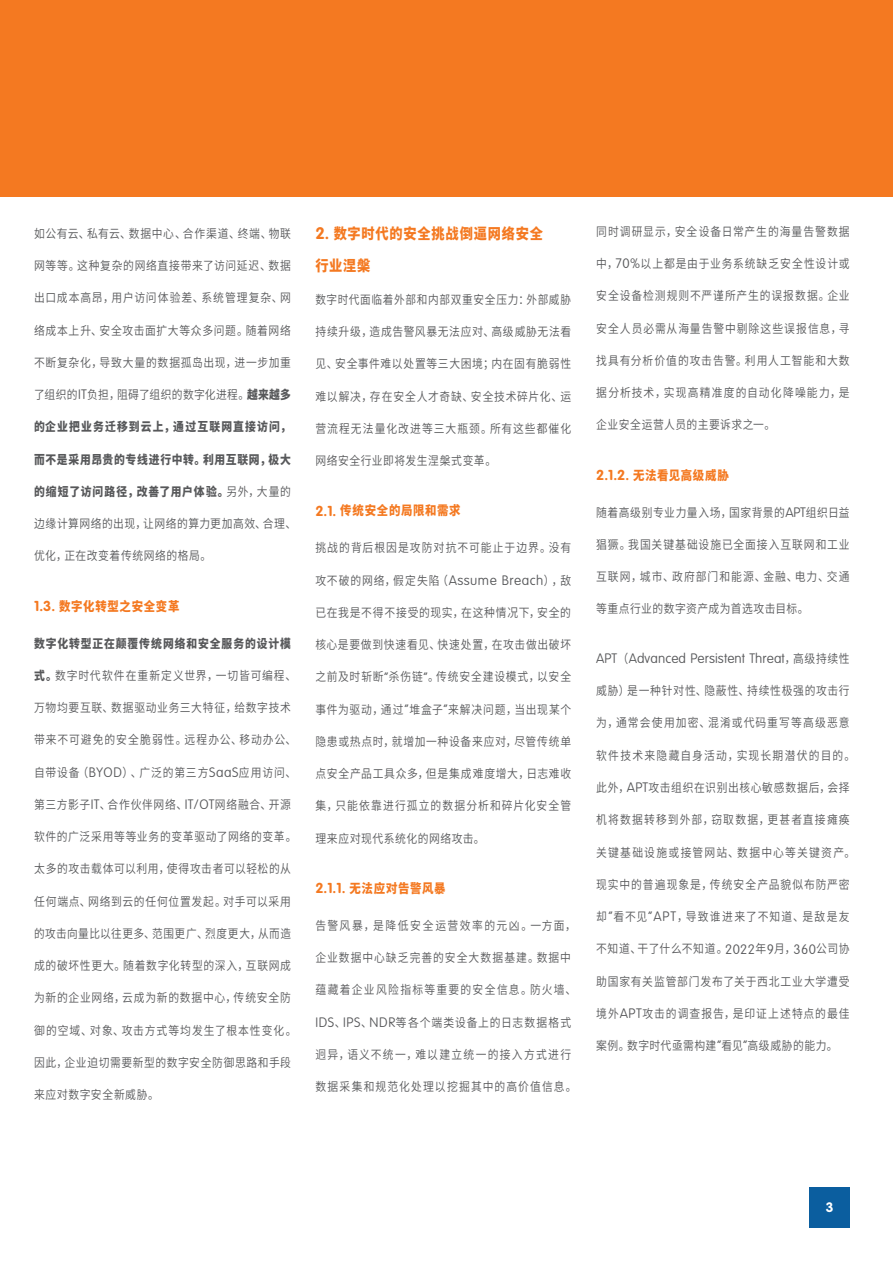
<style>
.page{position:relative;width:893px;height:1263px;background:#fff}
.page>*{position:absolute;margin:0;border:0;box-sizing:border-box;transform-origin:0 0}
.t1{font:900 14.85px/32.2px "Noto Sans CJ Ksc";letter-spacing:.06em;color:#f47921;scale:.89 1}
.t2{font:100 13.5px "VAG Rounded";letter-spacing:.005em;color:#57585a}
.t3{font:700 13.5px "VAG Rounded";color:#fff}
.t4{font:900 12.9px "Noto Sans CJ Ksc";letter-spacing:.065em;color:#f47921;scale:.89 1}
.t5{font:600 12.15px "Noto Sans CJ Ksc";letter-spacing:.075em;color:#57585a;scale:.89 1}
.t6{font:600 12.15px "Noto Sans CJ Ksc";letter-spacing:.095em;color:#57585a;scale:.89 1}
.t7{font:600 12.15px "Noto Sans CJ Ksc";letter-spacing:.05em;color:#57585a;scale:.89 1}
.t8{font:600 12.15px "Noto Sans CJ Ksc";letter-spacing:.11em;color:#57585a;scale:.89 1}
.t9{font:600 12.15px "Noto Sans CJ Ksc";letter-spacing:.1em;color:#57585a;scale:.89 1}
.t10{font:600 12.15px "Noto Sans CJ Ksc";letter-spacing:.055em;color:#57585a;scale:.89 1}
.t11{font:900 12.15px "Noto Sans CJ Ksc";letter-spacing:.085em;color:#57585a;scale:.89 1}
.t12{font:600 12.15px "Noto Sans CJ Ksc";letter-spacing:.12em;color:#57585a;scale:.89 1}
.t13{font:600 12.15px "Noto Sans CJ Ksc";letter-spacing:.025em;color:#57585a;scale:.89 1}
.t14{font:600 12.15px "Noto Sans CJ Ksc";letter-spacing:.045em;color:#57585a;scale:.88 1}
.t15{font:900 12.15px "Noto Sans CJ Ksc";letter-spacing:.065em;color:#57585a;scale:.89 1}
.t16{font:600 12.15px "Noto Sans CJ Ksc";letter-spacing:.075em;color:#57585a;scale:.88 1}
.t17{font:600 12.15px "Noto Sans CJ Ksc";letter-spacing:.045em;color:#57585a;scale:.89 1}
.t18{font:900 12.15px "Noto Sans CJ Ksc";letter-spacing:.105em;color:#57585a;scale:.89 1}
.t19{font:600 12.15px "Noto Sans CJ Ksc";letter-spacing:.135em;color:#57585a;scale:.89 1}
.t20{font:600 12.15px "Noto Sans CJ Ksc";letter-spacing:.105em;color:#57585a;scale:.89 1}
.t21{font:600 12.15px "Noto Sans CJ Ksc";letter-spacing:.115em;color:#57585a;scale:.89 1}
.t22{font:600 12.15px "Noto Sans CJ Ksc";letter-spacing:.035em;color:#57585a;scale:.89 1}
.t23{font:600 12.15px "Noto Sans CJ Ksc";letter-spacing:.04em;color:#57585a;scale:.89 1}
.s1{font-family:"VAG Rounded";font-weight:100;font-size:13.5px}
.s2{font-weight:900}
.s3{font-weight:600}
.s4{font-family:"VAG Rounded";font-weight:700;font-size:14.25px}
.s5{font-family:"VAG Rounded";font-weight:700;font-size:16.5px}
.s6{font-family:"Noto Sans CJ Ksc";font-weight:600;font-size:12.15px}
</style>
<div class="page">
<div style="left:809px;top:1187px;width:41px;height:40px;background:#0b5e9f"></div>
<div style="left:0;top:0;width:893px;height:196px;background:#f47921"></div>
<p class="t5" style="left:34px;top:226px;width:290px">如公有云、私有云、数据中心、合作渠道、终端、物联</p>
<p class="t5" style="left:34px;top:259px;width:290px">网等等。这种复杂的网络直接带来了访问延迟、数据</p>
<p class="t5" style="left:34px;top:291px;width:290px">出口成本高昂，用户访问体验差、系统管理复杂、网</p>
<p class="t5" style="left:34px;top:323px;width:290px">络成本上升、安全攻击面扩大等众多问题。随着网络</p>
<p class="t5" style="left:34px;top:355px;width:290px">不断复杂化，导致大量的数据孤岛出现，进一步加重</p>
<p class="t13" style="left:34px;top:388px;width:290px">了组织的<span class="s1">IT</span>负担，阻碍了组织的数字化进程。<span class="s2">越来越多</span></p>
<p class="t18" style="left:34px;top:420px;width:290px">的企业把业务迁移到云上，通过互联网直接访问，</p>
<p class="t15" style="left:34px;top:452px;width:290px">而不是采用昂贵的专线进行中转。利用互联网，极大</p>
<p class="t11" style="left:34px;top:484px;width:290px">的缩短了访问路径，改善了用户体验。<span class="s3">另外，大量的</span></p>
<p class="t7" style="left:34px;top:517px;width:296px">边缘计算网络的出现，让网络的算力更加高效、合理、</p>
<p class="t7" style="left:34px;top:549px;width:201px">优化，正在改变着传统网络的格局。</p>
<p class="t4" style="left:34px;top:598px;width:165px"><span class="s4">1.3.</span> 数字化转型之安全变革</p>
<p class="t11" style="left:34px;top:636px;width:290px">数字化转型正在颠覆传统网络和安全服务的设计模</p>
<p class="t5" style="left:34px;top:668px;width:296px"><span class="s2">式。</span>数字时代软件在重新定义世界，一切皆可编程、</p>
<p class="t5" style="left:34px;top:701px;width:290px">万物均要互联、数据驱动业务三大特征，给数字技术</p>
<p class="t5" style="left:34px;top:733px;width:296px">带来不可避免的安全脆弱性。远程办公、移动办公、</p>
<p class="t5" style="left:34px;top:765px;width:296px">自带设备（<span class="s1">BYOD</span>）、广泛的第三方<span class="s1">SaaS</span>应用访问、</p>
<p class="t5" style="left:34px;top:797px;width:290px">第三方影子<span class="s1">IT</span>、合作伙伴网络、<span class="s1">IT/OT</span>网络融合、开源</p>
<p class="t5" style="left:34px;top:830px;width:296px">软件的广泛采用等等业务的变革驱动了网络的变革。</p>
<p class="t10" style="left:34px;top:862px;width:290px">太多的攻击载体可以利用，使得攻击者可以轻松的从</p>
<p class="t5" style="left:34px;top:894px;width:290px">任何端点、网络到云的任何位置发起。对手可以采用</p>
<p class="t14" style="left:34px;top:926px;width:293px">的攻击向量比以往更多、范围更广、烈度更大，从而造</p>
<p class="t5" style="left:34px;top:959px;width:290px">成的破坏性更大。随着数字化转型的深入，互联网成</p>
<p class="t5" style="left:34px;top:991px;width:290px">为新的企业网络，云成为新的数据中心，传统安全防</p>
<p class="t5" style="left:34px;top:1023px;width:296px">御的空域、对象、攻击方式等均发生了根本性变化。</p>
<p class="t7" style="left:34px;top:1055px;width:290px">因此，企业迫切需要新型的数字安全防御思路和手段</p>
<p class="t5" style="left:34px;top:1088px;width:142px">来应对数字安全新威胁。</p>
<p class="t1" style="left:315px;top:217px;width:257px"><span class="s5">2.</span> 数字时代的安全挑战倒逼网络安全行业涅槃</p>
<p class="t16" style="left:315px;top:293px;width:292px">数字时代面临着外部和内部双重安全压力：外部威胁</p>
<p class="t5" style="left:315px;top:325px;width:289px">持续升级，造成告警风暴无法应对、高级威胁无法看</p>
<p class="t5" style="left:315px;top:357px;width:289px">见、安全事件难以处置等三大困境；内在固有脆弱性</p>
<p class="t5" style="left:315px;top:389px;width:289px">难以解决，存在安全人才奇缺、安全技术碎片化、运</p>
<p class="t6" style="left:315px;top:422px;width:289px">营流程无法量化改进等三大瓶颈。所有这些都催化</p>
<p class="t7" style="left:315px;top:454px;width:205px">网络安全行业即将发生涅槃式变革。</p>
<p class="t4" style="left:315px;top:503px;width:165px"><span class="s4">2.1.</span> 传统安全的局限和需求</p>
<p class="t9" style="left:315px;top:541px;width:289px">挑战的背后根因是攻防对抗不可能止于边界。没有</p>
<p class="t5" style="left:315px;top:573px;width:289px">攻不破的网络，假定失陷（<span class="s1">Assume Breach</span>），敌</p>
<p class="t5" style="left:315px;top:606px;width:289px">已在我是不得不接受的现实，在这种情况下，安全的</p>
<p class="t5" style="left:315px;top:638px;width:289px">核心是要做到快速看见、快速处置，在攻击做出破坏</p>
<p class="t5" style="left:315px;top:670px;width:289px">之前及时斩断<span class="s1">“</span>杀伤链<span class="s1">”</span>。传统安全建设模式，以安全</p>
<p class="t5" style="left:315px;top:702px;width:289px">事件为驱动，通过<span class="s1">“</span>堆盒子<span class="s1">”</span>来解决问题，当出现某个</p>
<p class="t5" style="left:315px;top:735px;width:289px">隐患或热点时，就增加一种设备来应对，尽管传统单</p>
<p class="t5" style="left:315px;top:767px;width:289px">点安全产品工具众多，但是集成难度增大，日志难收</p>
<p class="t6" style="left:315px;top:799px;width:289px">集，只能依靠进行孤立的数据分析和碎片化安全管</p>
<p class="t7" style="left:315px;top:831px;width:192px">理来应对现代系统化的网络攻击。</p>
<p class="t4" style="left:315px;top:881px;width:148px"><span class="s4">2.1.1.</span> 无法应对告警风暴</p>
<p class="t19" style="left:315px;top:918px;width:294px">告警风暴，是降低安全运营效率的元凶。一方面，</p>
<p class="t9" style="left:315px;top:951px;width:289px">企业数据中心缺乏完善的安全大数据基建。数据中</p>
<p class="t12" style="left:315px;top:983px;width:295px">蕴藏着企业风险指标等重要的安全信息。防火墙、</p>
<p class="t6" style="left:315px;top:1015px;width:289px"><span class="s1">IDS</span>、<span class="s1">IPS</span>、<span class="s1">NDR</span>等各个端类设备上的日志数据格式</p>
<p class="t12" style="left:315px;top:1047px;width:289px">迥异，语义不统一，难以建立统一的接入方式进行</p>
<p class="t20" style="left:315px;top:1080px;width:295px">数据采集和规范化处理以挖掘其中的高价值信息。</p>
<p class="t6" style="left:596px;top:225px;width:286px">同时调研显示，安全设备日常产生的海量告警数据</p>
<p class="t5" style="left:596px;top:257px;width:286px">中，<span class="s1">70%</span>以上都是由于业务系统缺乏安全性设计或</p>
<p class="t5" style="left:596px;top:289px;width:286px">安全设备检测规则不严谨所产生的误报数据。企业</p>
<p class="t5" style="left:596px;top:321px;width:286px">安全人员必需从海量告警中剔除这些误报信息，寻</p>
<p class="t5" style="left:596px;top:354px;width:286px">找具有分析价值的攻击告警。利用人工智能和大数</p>
<p class="t8" style="left:596px;top:386px;width:286px">据分析技术，实现高精准度的自动化降噪能力，是</p>
<p class="t23" style="left:596px;top:418px;width:203px">企业安全运营人员的主要诉求之一。</p>
<p class="t4" style="left:596px;top:468px;width:151px"><span class="s4">2.1.2.</span> 无法看见高级威胁</p>
<p class="t7" style="left:596px;top:505px;width:286px">随着高级别专业力量入场，国家背景的<span class="s1">APT</span>组织日益</p>
<p class="t5" style="left:596px;top:538px;width:286px">猖獗。我国关键基础设施已全面接入互联网和工业</p>
<p class="t6" style="left:596px;top:570px;width:286px">互联网，城市、政府部门和能源、金融、电力、交通</p>
<p class="t22" style="left:596px;top:602px;width:240px">等重点行业的数字资产成为首选攻击目标。</p>
<p class="t2" style="left:596px;top:651px;width:255px">APT<span class="s6">（</span>Advanced Persistent Threat<span class="s6">，高级持续性</span></p>
<p class="t5" style="left:596px;top:684px;width:286px">威胁）是一种针对性、隐蔽性、持续性极强的攻击行</p>
<p class="t9" style="left:596px;top:716px;width:286px">为，通常会使用加密、混淆或代码重写等高级恶意</p>
<p class="t8" style="left:596px;top:748px;width:293px">软件技术来隐藏自身活动，实现长期潜伏的目的。</p>
<p class="t5" style="left:596px;top:781px;width:286px">此外，<span class="s1">APT</span>攻击组织在识别出核心敏感数据后，会择</p>
<p class="t8" style="left:596px;top:813px;width:286px">机将数据转移到外部，窃取数据，更甚者直接瘫痪</p>
<p class="t21" style="left:596px;top:845px;width:293px">关键基础设施或接管网站、数据中心等关键资产。</p>
<p class="t5" style="left:596px;top:877px;width:286px">现实中的普遍现象是，传统安全产品貌似布防严密</p>
<p class="t8" style="left:596px;top:910px;width:286px">却<span class="s1">“</span>看不见<span class="s1">”APT</span>，导致谁进来了不知道、是敌是友</p>
<p class="t10" style="left:596px;top:942px;width:286px">不知道、干了什么不知道。<span class="s1">2022</span>年<span class="s1">9</span>月，<span class="s1">360</span>公司协</p>
<p class="t5" style="left:596px;top:974px;width:286px">助国家有关监管部门发布了关于西北工业大学遭受</p>
<p class="t6" style="left:596px;top:1006px;width:286px">境外<span class="s1">APT</span>攻击的调查报告，是印证上述特点的最佳</p>
<p class="t17" style="left:596px;top:1039px;width:273px">案例。数字时代亟需构建<span class="s1">“</span>看见<span class="s1">”</span>高级威胁的能力。</p>
<p class="t3" style="left:826px;top:1199px;width:9px">3</p>
</div>
